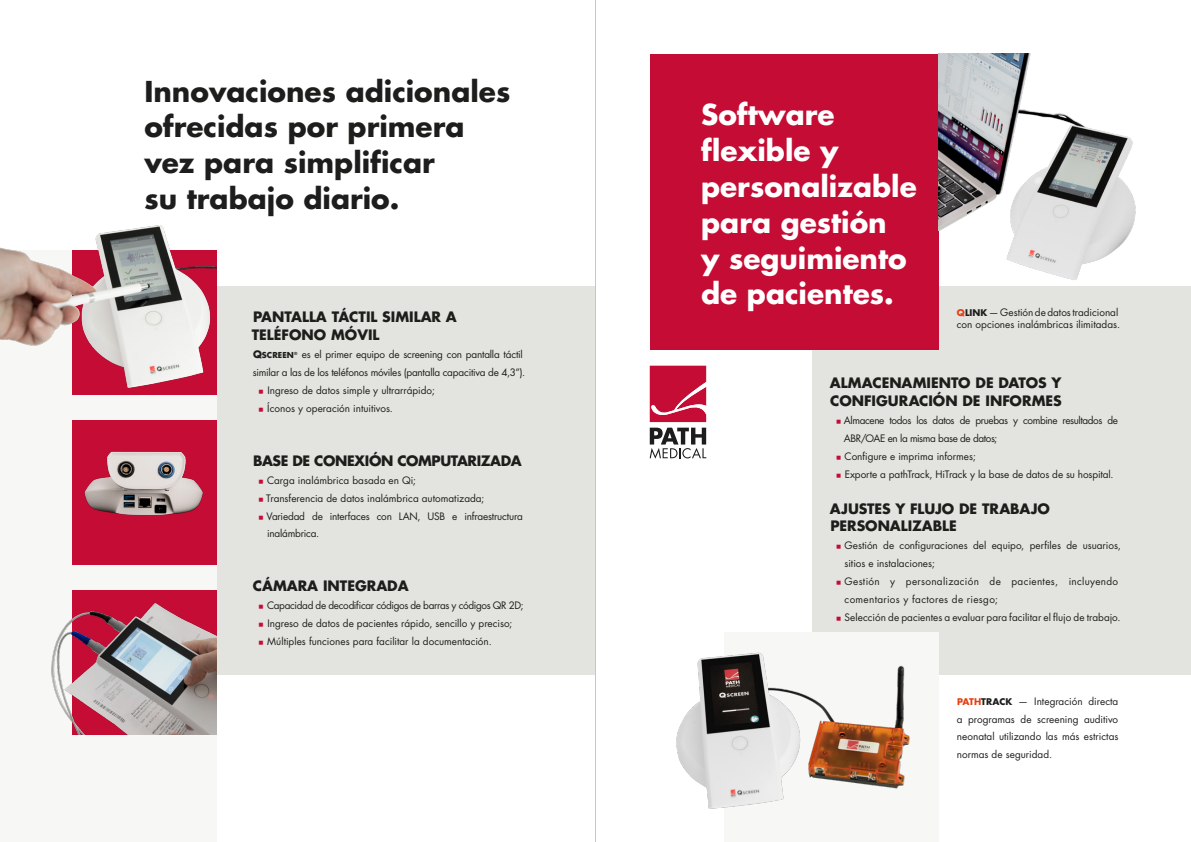
<style>
.page{position:relative;width:1191px;height:842px;background:#fff}
.page>*{position:absolute;margin:0;border:0;box-sizing:border-box;transform-origin:0 0}
.t1{font:700 28px/35.8px "Futura Std";color:#1d1d1b}
.t2{font:700 28px/35.8px "Futura Std";color:#fff}
.t3{font:700 14px/17.9px "Futura Std";color:#1d1d1b}
.t4{font:700 14px "Futura Std";letter-spacing:-.03em;color:#1d1d1b}
.t5{font:10px/17.9px "Futura Std";letter-spacing:-.005em;color:#1d1d1b}
.t6{font:10px "Futura Std";letter-spacing:-.035em;color:#1d1d1b}
.t7{font:10px "Futura Std";letter-spacing:.03em;color:#1d1d1b}
.t8{font:700 8px "Futura Std";letter-spacing:.015em;color:#1d1d1b}
.s1{font-size:10px}
.s2{font-family:"Cambria";font-size:7px;color:#c40c34}
.s3{font-weight:700;font-size:9px;color:#e74011}
.s4{font-weight:700;font-size:9px}
</style>
<div class="page">
<div style="left:0;top:251px;width:216px;height:591px;background:#f7f7f6"></div>
<div style="left:72px;top:420px;width:144px;height:145px;background:#c40c34"></div>
<div style="left:216px;top:287px;width:379px;height:388px;background:#e3e3e0"></div>
<div style="left:812px;top:287px;width:379px;height:388px;background:#e3e3e0"></div>
<img style="left:84px;top:428px;width:133px;height:104px">
<img style="left:51px;top:590px;width:165px;height:144px">
<img style="left:0;top:225px;width:216px;height:169px">
<div style="left:649px;top:54px;width:289px;height:295px;background:#c40c34"></div>
<div style="left:724px;top:633px;width:214px;height:209px;background:#f7f7f6"></div>
<img style="left:938px;top:54px;width:253px;height:233px">
<img style="left:676px;top:632px;width:263px;height:177px">
<svg style="left:650px;top:366px;width:56px;height:56px;background:#c92448"></svg>
<svg style="left:649px;top:428px;width:57px;height:31px"></svg>
<hr style="left:595px;top:0;width:1px;height:842px;background:#c6c6c6">
<h1 class="t1" style="left:144px;top:73px;width:367px">Innovaciones adicionales ofrecidas por primera vez para simplificar<br>su trabajo diario.</h1>
<h2 class="t3" style="left:252px;top:308px;width:206px">PANTALLA TÁCTIL SIMILAR A<br>TELÉFONO MÓVIL</h2>
<p class="t8" style="left:253px;top:350px;width:46px"><span class="s1">Q</span>SCREEN<sup>®</sup></p>
<p class="t5" style="left:302px;top:346px;width:223px">es el primer equipo de screening con pantalla táctil</p>
<p class="t5" style="left:253px;top:364px;width:274px">similar a las de los teléfonos móviles (pantalla capacitiva de 4,3”).</p>
<p class="t5" style="left:258px;top:382px;width:178px"><span class="s2">◼</span> Ingreso de datos simple y ultrarrápido;</p>
<p class="t5" style="left:258px;top:399px;width:136px"><span class="s2">◼</span> Íconos y operación intuitivos.</p>
<h2 class="t4" style="left:253px;top:451px;width:270px">BASE DE CONEXIÓN COMPUTARIZADA</h2>
<p class="t5" style="left:258px;top:471px;width:159px"><span class="s2">◼</span> Carga inalámbrica basada en Qi;</p>
<p class="t5" style="left:258px;top:489px;width:228px"><span class="s2">◼</span> Transferencia de datos inalámbrica automatizada;</p>
<p class="t5" style="left:258px;top:507px;width:266px"><span class="s2">◼</span> Variedad de interfaces con LAN, USB e infraestructura</p>
<p class="t5" style="left:267px;top:525px;width:54px">inalámbrica.</p>
<h2 class="t3" style="left:253px;top:577px;width:157px">CÁMARA INTEGRADA</h2>
<p class="t5" style="left:258px;top:597px;width:267px"><span class="s2">◼</span> Capacidad de decodificar códigos de barras y códigos QR 2D; <span class="s2">◼</span> Ingreso de datos de pacientes rápido, sencillo y preciso;<br><span class="s2">◼</span> Múltiples funciones para facilitar la documentación.</p>
<h1 class="t2" style="left:701px;top:97px;width:217px">Software flexible y personalizable para gestión<br>y seguimiento de pacientes.</h1>
<p class="t5" style="left:956px;top:307px;width:165px;line-height:11.9px"><span class="s3">Q</span><span class="s4">LINK</span> — Gestión de datos tradicional con opciones inalámbricas ilimitadas.</p>
<h2 class="t3" style="left:830px;top:374px;width:233px">ALMACENAMIENTO DE DATOS Y<br>CONFIGURACIÓN DE INFORMES</h2>
<p class="t6" style="left:835px;top:414px;width:284px"><span class="s2">◼</span> Almacene todos los datos de pruebas y combine resultados de</p>
<p class="t6" style="left:844px;top:432px;width:155px">ABR/OAE en la misma base de datos;</p>
<p class="t5" style="left:835px;top:447px;width:141px"><span class="s2">◼</span> Configure e imprima informes;</p>
<p class="t5" style="left:835px;top:465px;width:279px"><span class="s2">◼</span> Exporte a pathTrack, HiTrack y la base de datos de su hospital.</p>
<h2 class="t3" style="left:830px;top:499px;width:221px">AJUSTES Y FLUJO DE TRABAJO<br>PERSONALIZABLE</h2>
<p class="t5" style="left:835px;top:537px;width:287px"><span class="s2">◼</span> Gestión de configuraciones del equipo, perfiles de usuarios,</p>
<p class="t5" style="left:844px;top:555px;width:92px">sitios e instalaciones;</p>
<p class="t7" style="left:835px;top:575px;width:284px"><span class="s2">◼</span> Gestión y personalización de pacientes, incluyendo</p>
<p class="t7" style="left:844px;top:593px;width:155px">comentarios y factores de riesgo;</p>
<p class="t5" style="left:835px;top:608px;width:286px"><span class="s2">◼</span> Selección de pacientes a evaluar para facilitar el flujo de trabajo.</p>
<p class="t5" style="left:956px;top:692px;width:163px;text-align:justify"><span class="s3">PATH</span><span class="s4">TRACK</span> — Integración directa a programas de screening auditivo neonatal utilizando las más estrictas normas de seguridad.</p>
</div>
